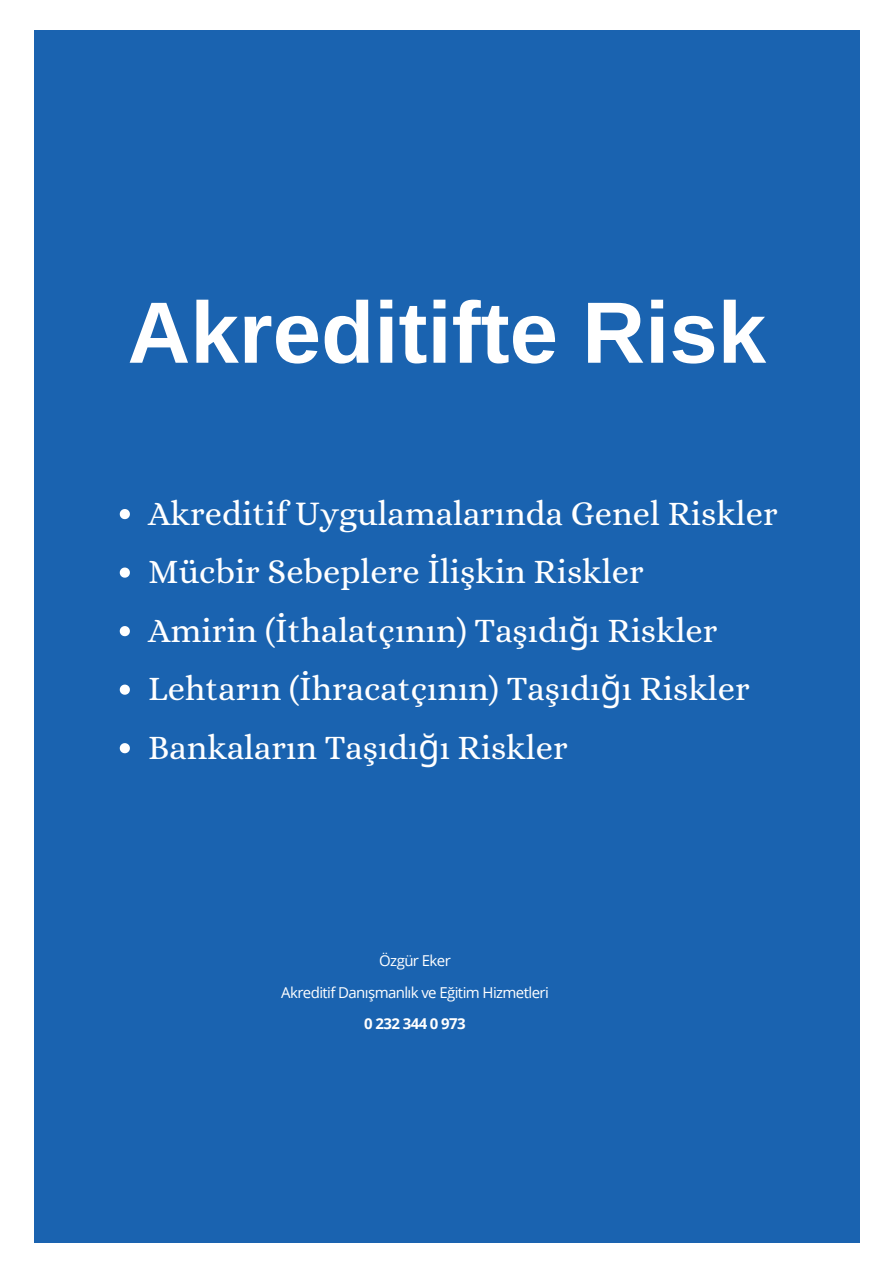
<style>
.page{position:relative;width:894px;height:1264px;background:#fff}
.page>*{position:absolute;margin:0;border:0;box-sizing:border-box;transform-origin:0 0}
.t1{font:700 87px "Arimo";color:#fff}
.t2{font:34.5px "Alice";color:#fff}
.t3{font:15px "Open Sans";letter-spacing:-.04em;color:#fff}
.t4{font:700 15px "Open Sans";letter-spacing:-.04em;color:#fff}
.s1{font-family:"Noto Sans"}
</style>
<div class="page">
<div style="left:34px;top:30px;width:825px;height:1212px;background:#1a63b0"></div>
<svg style="left:120px;top:509px;width:10px;height:10px"></svg>
<svg style="left:120px;top:567px;width:10px;height:10px"></svg>
<svg style="left:120px;top:626px;width:10px;height:10px"></svg>
<svg style="left:120px;top:684px;width:10px;height:10px"></svg>
<svg style="left:120px;top:743px;width:10px;height:10px"></svg>
<h1 class="t1" style="left:127px;top:284px;width:640px">Akreditifte Risk</h1>
<p class="t2" style="left:148px;top:493px;width:631px">Akreditif Uygulamalarında Genel Riskler</p>
<p class="t2" style="left:148px;top:552px;width:497px">Mücbir Sebeplere İlişkin Riskler</p>
<p class="t2" style="left:148px;top:610px;width:571px">Amirin (İthalatçının) Taşıdı<span class="s1">ğ</span>ı Riskler</p>
<p class="t2" style="left:148px;top:669px;width:603px">Lehtarın (İhracatçının) Taşıdı<span class="s1">ğ</span>ı Riskler</p>
<h3 class="t2" style="left:148px;top:727px;width:421px">Bankaların Taşıdı<span class="s1">ğ</span>ı Riskler</h3>
<p class="t3" style="left:379px;top:950px;width:73px">Özgür Eker</p>
<p class="t3" style="left:281px;top:981px;width:269px">Akreditif Danışmanlık ve Eğitim Hizmetleri</p>
<p class="t4" style="left:364px;top:1013px;width:103px">0 232 344 0 973</p>
</div>
